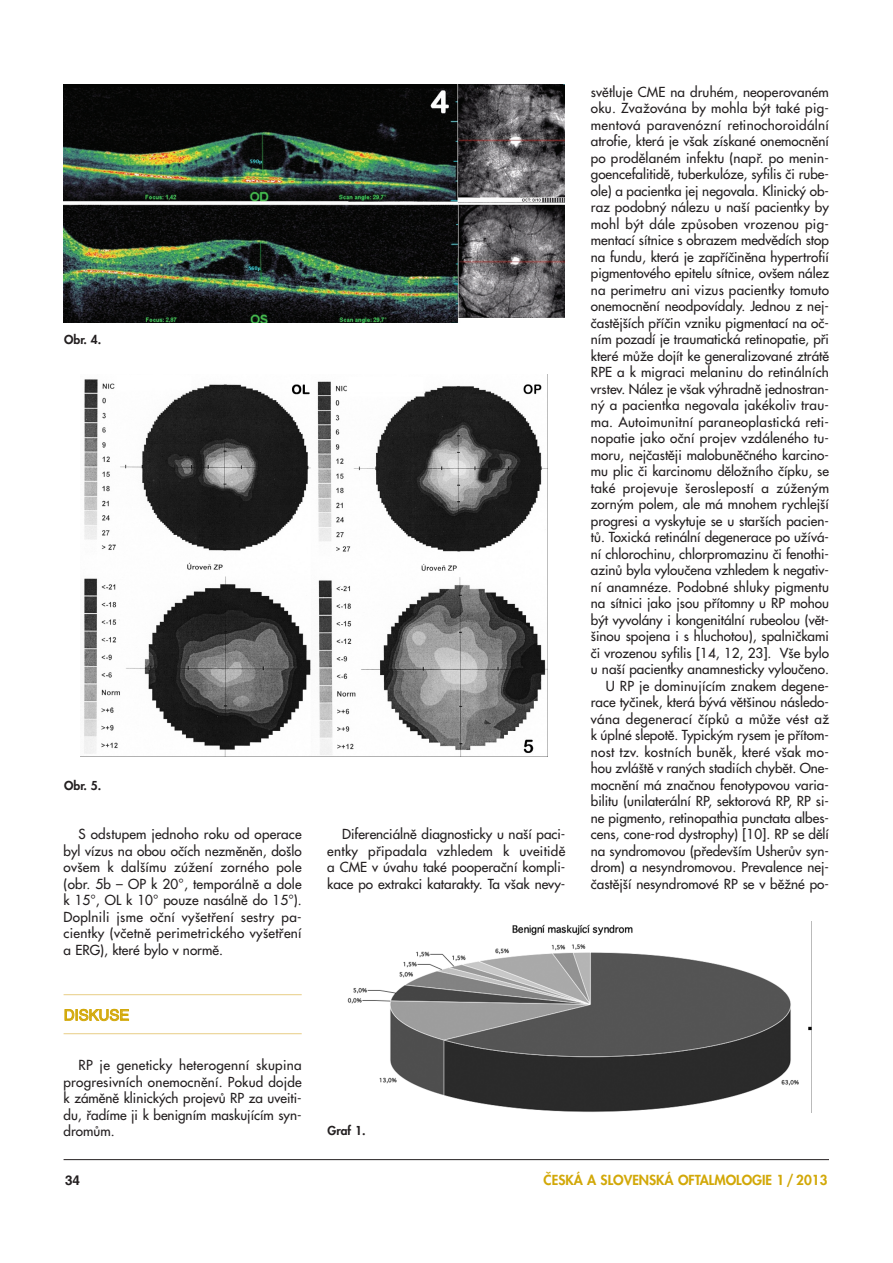
<style>
.page{position:relative;width:893px;height:1263px;background:#fff}
.page>*{position:absolute;margin:0;border:0;box-sizing:border-box;transform-origin:0 0}
.t1{font:15px "Helvetica CE";letter-spacing:-.005em;color:#d2a808}
.t2{font:13.5px/16.5px "Futura CE";color:#231f20;text-align:justify}
.t3{font:800 13.5px "Futura CE";color:#d2a808}
.t4{font:700 13.5px "Helvetica CE";color:#231f20}
.t5{font:800 12px "Futura CE";color:#231f20}
</style>
<div class="page">
<hr style="left:64px;top:1159px;width:765px;height:1px;background:#231f20">
<hr style="left:64px;top:994px;width:238px;height:1px;background:#e8cd85">
<hr style="left:64px;top:1033px;width:238px;height:1px;background:#e8cd85">
<img style="left:64px;top:85px;width:500px;height:237px">
<img style="left:84px;top:374px;width:464px;height:382px">
<img style="left:347px;top:924px;width:464px;height:188px">
<p class="t5" style="left:64px;top:334px;width:39px">Obr. 4.</p>
<p class="t5" style="left:64px;top:780px;width:39px">Obr. 5.</p>
<p class="t2" style="left:64px;top:827px;width:240px;text-indent:15px">S odstupem jednoho roku od operace byl vízus na obou oãích nezmûnûn, do‰lo ov‰em k dal‰ímu zúÏení zorného pole (obr. 5b – OP k 20°, temporálnû a dole k 15°, OL k 10° pouze nasálnû do 15°).<br>Doplnili jsme oãní vy‰etfiení sestry pa&shy;cientky (vãetnû perimetrického vy‰etfiení a ERG), které bylo v normû.</p>
<p class="t1" style="left:64px;top:1009px;width:67px">DISKUSE</p>
<p class="t2" style="left:64px;top:1058px;width:240px;text-indent:15px">RP je geneticky heterogenní skupina progresivních onemocnûní. Pokud dojde k zámûnû klinick˘ch projevÛ RP za uveiti&shy;du, fiadíme ji k benigním maskujícím syn&shy;dromÛm.</p>
<p class="t2" style="left:327px;top:827px;width:240px;text-indent:15px">Diferenciálnû diagnosticky u na‰í paci&shy;entky pfiipadala vzhledem k uveitidû a CME v úvahu také pooperaãní kompli&shy;kace po extrakci katarakty. Ta v‰ak nevy-</p>
<p class="t2" style="left:591px;top:84px;width:240px;text-align:right">svûtluje CME na druhém, neoperovaném oku. ZvaÏována by mohla b˘t také pig&shy;mentová paravenózní retinochoroidální atrofie, která je v‰ak získané onemocnûní po prodûlaném infektu (napfi. po menin&shy;goencefalitidû, tuberkulóze, syfilis ãi rube&shy;ole) a pacientka jej negovala. Klinick˘ ob&shy;raz podobn˘ nálezu u na‰í pacientky by mohl b˘t dále zpÛsoben vrozenou pig&shy;mentací sítnice s obrazem medvûdích stop na fundu, která je zapfiíãinûna hypertrofií pigmentového epitelu sítnice, ov‰em nález na perimetru ani vizus pacientky tomuto onemocnûní neodpovídaly. Jednou z nej&shy;ãastûj‰ích pfiíãin vzniku pigmentací na oã&shy;ním pozadí je traumatická retinopatie, pfii které mÛÏe dojít ke generalizované ztrátû RPE a k migraci melaninu do retinálních vrstev. Nález je v‰ak v˘hradnû jednostran&shy;n˘ a pacientka negovala jakékoliv trau&shy;ma. Autoimunitní paraneoplastická reti&shy;nopatie jako oãní projev vzdáleného tu&shy;moru, nejãastûji malobunûãného karcino&shy;mu plic ãi karcinomu dûloÏního ãípku, se také projevuje ‰eroslepostí a zúÏen˘m zorn˘m polem, ale má mnohem rychlej‰í progresi a vyskytuje se u star‰ích pacien&shy;tÛ. Toxická retinální degenerace po uÏívá&shy;ní chlorochinu, chlorpromazinu ãi fenothi&shy;azinÛ byla vylouãena vzhledem k negativ&shy;ní anamnéze. Podobné shluky pigmentu na sítnici jako jsou pfiítomny u RP mohou b˘t vyvolány i kongenitální rubeolou (vût-‰inou spojena i s hluchotou), spalniãkami ãi vrozenou syfilis [14, 12, 23]. V‰e bylo u na‰í pacientky anamnesticky vylouãeno.<br>U RP je dominujícím znakem degene&shy;race tyãinek, která b˘vá vût‰inou následo&shy;vána degenerací ãípkÛ a mÛÏe vést aÏ k úplné slepotû. Typick˘m rysem je pfiítom&shy;nost tzv. kostních bunûk, které v‰ak mo&shy;hou zvlá‰tû v ran˘ch stadiích chybût. One&shy;mocnûní má znaãnou fenotypovou varia&shy;bilitu (unilaterální RP, sektorová RP, RP si&shy;ne pigmento, retinopathia punctata albes&shy;cens, cone-rod dystrophy) [10]. RP se dûlí na syndromovou (pfiedev‰ím UsherÛv syn&shy;drom) a nesyndromovou. Prevalence nej&shy;ãastûj‰í nesyndromové RP se v bûÏné po-</p>
<p class="t5" style="left:328px;top:1124px;width:39px">Graf 1.</p>
<p class="t4" style="left:65px;top:1175px;width:17px">34</p>
<p class="t3" style="left:544px;top:1173px;width:285px">âESKÁ A SLOVENSKÁ OFTALMOLOGIE 1 / 2013</p>
</div>
